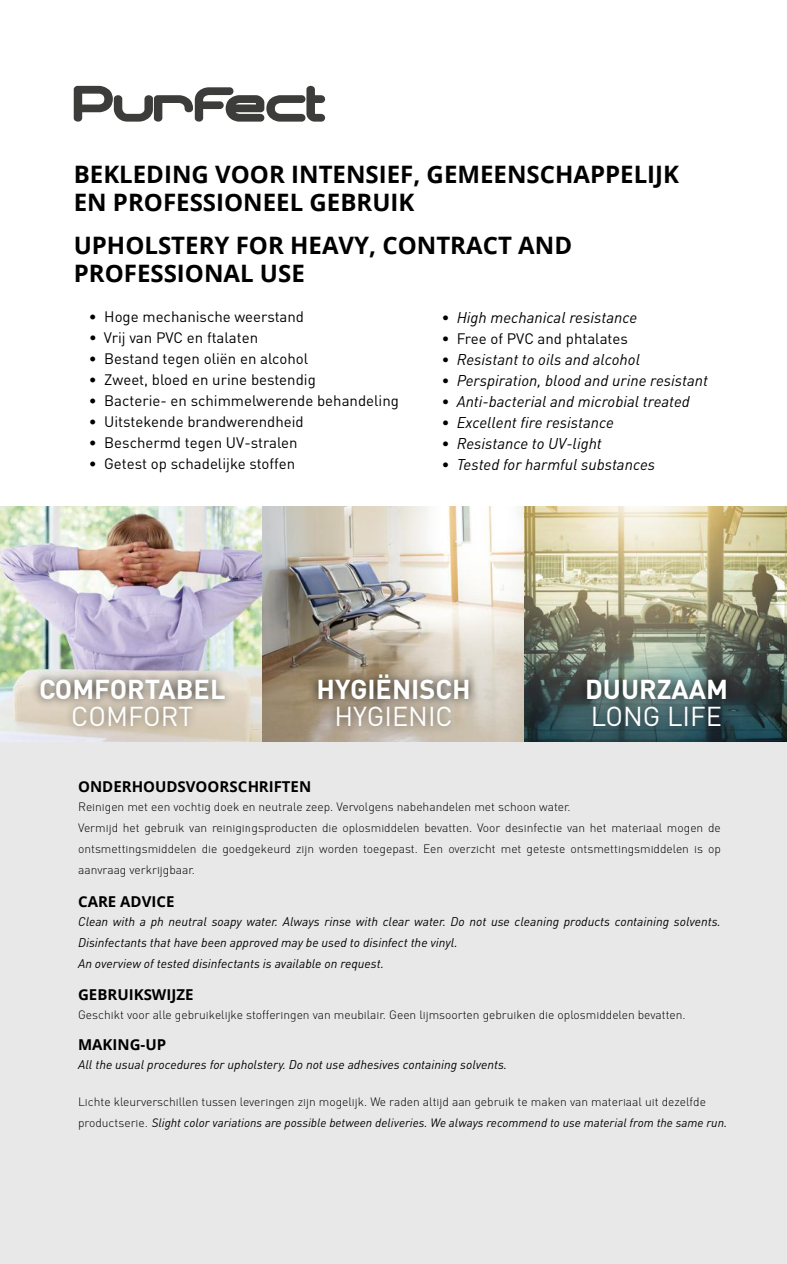
<style>
.page{position:relative;width:787px;height:1264px;background:#fff}
.page>*{position:absolute;margin:0;border:0;box-sizing:border-box;transform-origin:0 0}
.t1{font:27px/27px "DIN Pro";color:#fff;text-align:center}
.t2{font:700 27px "DIN Pro";color:#fff}
.t3{font:700 24px/28.5px "Open Sans";color:#010000}
.t4{font:italic 15.45px "DIN";color:#000}
.t5{font:italic 15.45px/21px "DIN";color:#010000}
.t6{font:15px "DIN Pro";color:#010000}
.t7{font:700 15px "Open Sans";color:#010000}
.t8{font:15px "DIN Pro";color:#000}
.t9{font:italic 12.45px/21px "DIN";color:#010000}
.t10{font:300 12px/21px "DIN Pro";color:#010000}
.t11{font:italic 12px "DIN";color:#010000}
.s1{font-family:"DIN";font-style:italic;font-size:15.45px}
.s2{font-weight:700}
.s3{font-family:"DIN Pro";font-weight:300;font-style:normal}
</style>
<div class="page">
<svg style="left:74px;top:86px;width:251px;height:36px"></svg>
<div style="left:0;top:649px;width:786px;height:614px;background:#e8e8e9"></div>
<img style="left:0;top:506px;width:262px;height:155px">
<img style="left:262px;top:506px;width:262px;height:154px">
<img style="left:524px;top:506px;width:262px;height:155px">
<img style="left:537px;top:661px;width:249px;height:81px">
<img style="left:0;top:661px;width:249px;height:81px">
<img style="left:249px;top:660px;width:288px;height:82px">
<hr style="left:786px;top:0;width:1px;height:1263px;background:#ececed">
<img style="left:786px;top:161px;width:1px;height:332px">
<hr style="left:786px;top:649px;width:1px;height:614px;background:#e8e8e9">
<img style="left:786px;top:493px;width:1px;height:248px">
<h2 class="t3" style="left:74px;top:159px;width:606px">BEKLEDING VOOR INTENSIEF, GEMEENSCHAPPELIJK<br>EN PROFESSIONEEL GEBRUIK</h2>
<h2 class="t3" style="left:74px;top:230px;width:499px">UPHOLSTERY FOR HEAVY, CONTRACT AND<br>PROFESSIONAL USE</h2>
<p class="t6" style="left:89px;top:306px;width:217px">• Hoge mechanische weerstand</p>
<p class="t6" style="left:89px;top:327px;width:171px"><span class="s1">•</span> Vrij van PVC en ftalaten</p>
<p class="t6" style="left:89px;top:348px;width:221px">• Bestand tegen oliën en alcohol</p>
<p class="t6" style="left:89px;top:369px;width:228px">• Zweet, bloed en urine bestendig</p>
<p class="t6" style="left:89px;top:390px;width:311px">• Bacterie- en schimmelwerende behandeling</p>
<p class="t6" style="left:89px;top:411px;width:216px">• Uitstekende brandwerendheid</p>
<p class="t6" style="left:89px;top:432px;width:210px">• Beschermd tegen UV-stralen</p>
<p class="t6" style="left:89px;top:453px;width:208px">• Getest op schadelijke stoffen</p>
<p class="t4" style="left:439px;top:307px;width:197px">• High mechanical resistance</p>
<p class="t8" style="left:439px;top:328px;width:188px"><span class="s1">•</span> Free of PVC and phtalates</p>
<p class="t4" style="left:439px;top:349px;width:200px">• Resistant to oils and alcohol</p>
<p class="t4" style="left:439px;top:370px;width:181px">• Blood and urine resistant</p>
<p class="t4" style="left:439px;top:391px;width:242px">• Anti-baterial and microbial treated</p>
<p class="t4" style="left:439px;top:412px;width:174px">• Excellent fire resistance</p>
<p class="t4" style="left:439px;top:433px;width:162px">• Resistance to UV-light</p>
<p class="t4" style="left:439px;top:454px;width:215px">• Tested for harmful substances</p>
<p class="t5" style="left:504px;top:369px;width:205px;text-indent:-48px">Perspiration, blood and urine resistant cterial and microbial treated</p>
<h1 class="t2" style="left:39px;top:671px;width:188px">COMFORTABEL</h1>
<h1 class="t1" style="left:71px;top:701px;width:123px">COMFORT</h1>
<h1 class="t2" style="left:316px;top:671px;width:156px">HYGIËNISCH</h1>
<h1 class="t1" style="left:334px;top:701px;width:120px">HYGIENIC</h1>
<h1 class="t1" style="left:578px;top:674px;width:154px"><span class="s2">DUURZAAM</span>/<br>LONG LIFE</h1>
<h1 class="t2" style="left:584px;top:671px;width:144px">DUURZAAM</h1>
<p class="t7" style="left:78px;top:776px;width:234px">ONDERHOUDSVOORSCHRIFTEN</p>
<p class="t10" style="left:78px;top:795px;width:644px">Reinigen met een vochtig doek en neutrale zeep. Vervolgens nabehandelen met schoon water.<br>Vermijd het gebruik van reinigingsproducten die oplosmiddelen bevatten. Voor desinfectie van het materiaal mogen de ontsmettingsmiddelen die goedgekeurd zijn worden toegepast. Een overzicht met geteste ontsmettingsmiddelen is op aanvraag verkrijgbaar.</p>
<p class="t7" style="left:78px;top:890px;width:98px">CARE ADVICE</p>
<p class="t9" style="left:78px;top:910px;width:643px">Clean with a ph neutral soapy water. Always rinse with clear water. Do not use cleaning products containing solvents.<br>Disinfectants that have been approved may be used to disinfect the vinyl.<br>An overview of tested disinfectants is available on request.</p>
<p class="t7" style="left:78px;top:983px;width:117px">GEBRUIKSWIJZE</p>
<p class="t10" style="left:78px;top:1003px;width:608px">Geschikt voor alle gebruikelijke stofferingen van meubilair. Geen lijmsoorten gebruiken die oplosmiddelen bevatten.</p>
<p class="t7" style="left:78px;top:1033px;width:90px">MAKING-UP</p>
<p class="t9" style="left:78px;top:1053px;width:430px">All the usual procedures for upholstery. Do not use adhesives containing solvents.</p>
<p class="t10" style="left:78px;top:1090px;width:629px">Lichte kleurverschillen tussen leveringen zijn mogelijk. We raden altijd aan gebruik te maken van materiaal uit dezelfde</p>
<p class="t11" style="left:78px;top:1114px;width:650px"><span class="s3">productserie.</span> Slight color variations are possible between deliveries. We always recommend to use material from the same run.</p>
</div>
